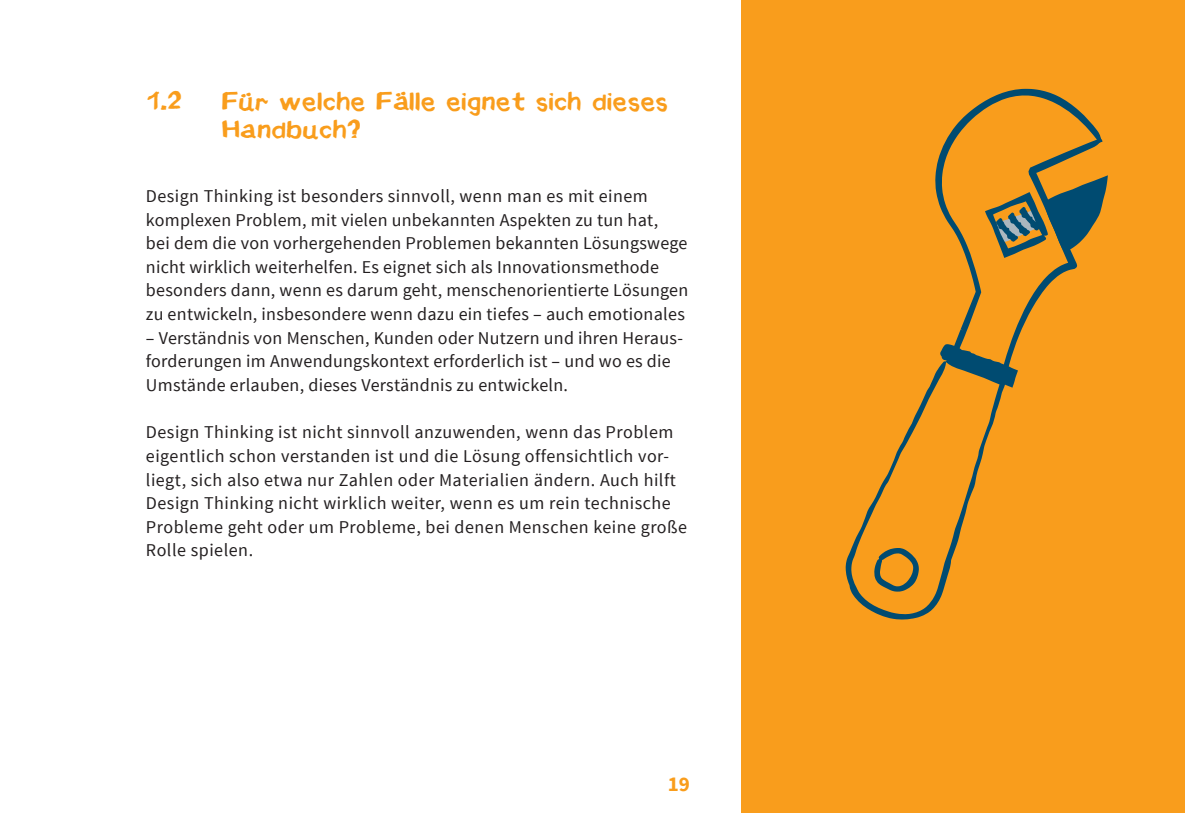
<style>
.page{position:relative;width:1185px;height:813px;background:#fff}
.page>*{position:absolute;margin:0;border:0;box-sizing:border-box;transform-origin:0 0}
.t1{font:31.5px/28px "Soul Marker Handwriting Font";color:#f99d1c}
.t2{font:700 21px "Source Sans Pro";color:#f99d1c}
.t3{font:18.03px/23.6px "Source Sans Pro";letter-spacing:.015em;color:#231f20}
</style>
<div class="page">
<div style="left:741px;top:0;width:444px;height:813px;background:#f99d1c"></div>
<svg style="left:845px;top:375px;width:159px;height:244px"></svg>
<svg style="left:874px;top:548px;width:45px;height:43px"></svg>
<svg style="left:935px;top:89px;width:166px;height:288px"></svg>
<svg style="left:940px;top:344px;width:78px;height:43px"></svg>
<svg style="left:985px;top:175px;width:123px;height:83px"></svg>
<h1 class="t1" style="left:220px;top:89px;width:448px;text-indent:-74px">1.2 Für welche Fälle eignet sich dieses<br>Handbuch?</h1>
<p class="t3" style="left:146px;top:184px;width:544px">Design Thinking ist besonders sinnvoll, wenn man es mit einem komplexen Problem, mit vielen unbekannten Aspekten zu tun hat,<br>bei dem die von vorhergehenden Problemen bekannten Lösungswege nicht wirklich weiterhelfen. Es eignet sich als Innovationsmethode besonders dann, wenn es darum geht, menschenorientierte Lösungen zu entwickeln, insbesondere wenn dazu ein tiefes – auch emotionales</p>
<p class="t3" style="left:146px;top:325px;width:538px">– Verständnis von Menschen, Kunden oder Nutzern und ihren Heraus&shy;forderungen im Anwendungskontext erforderlich ist – und wo es die<br>Umstände erlauben, dieses Verständnis zu entwickeln.</p>
<p class="t3" style="left:146px;top:420px;width:543px">Design Thinking ist nicht sinnvoll anzuwenden, wenn das Problem eigentlich schon verstanden ist und die Lösung offensichtlich vor&shy;liegt, sich also etwa nur Zahlen oder Materialien ändern. Auch hilft Design Thinking nicht wirklich weiter, wenn es um rein technische Probleme geht oder um Probleme, bei denen Menschen keine große Rolle spielen.</p>
<p class="t2" style="left:668px;top:770px;width:24px">19</p>
</div>
